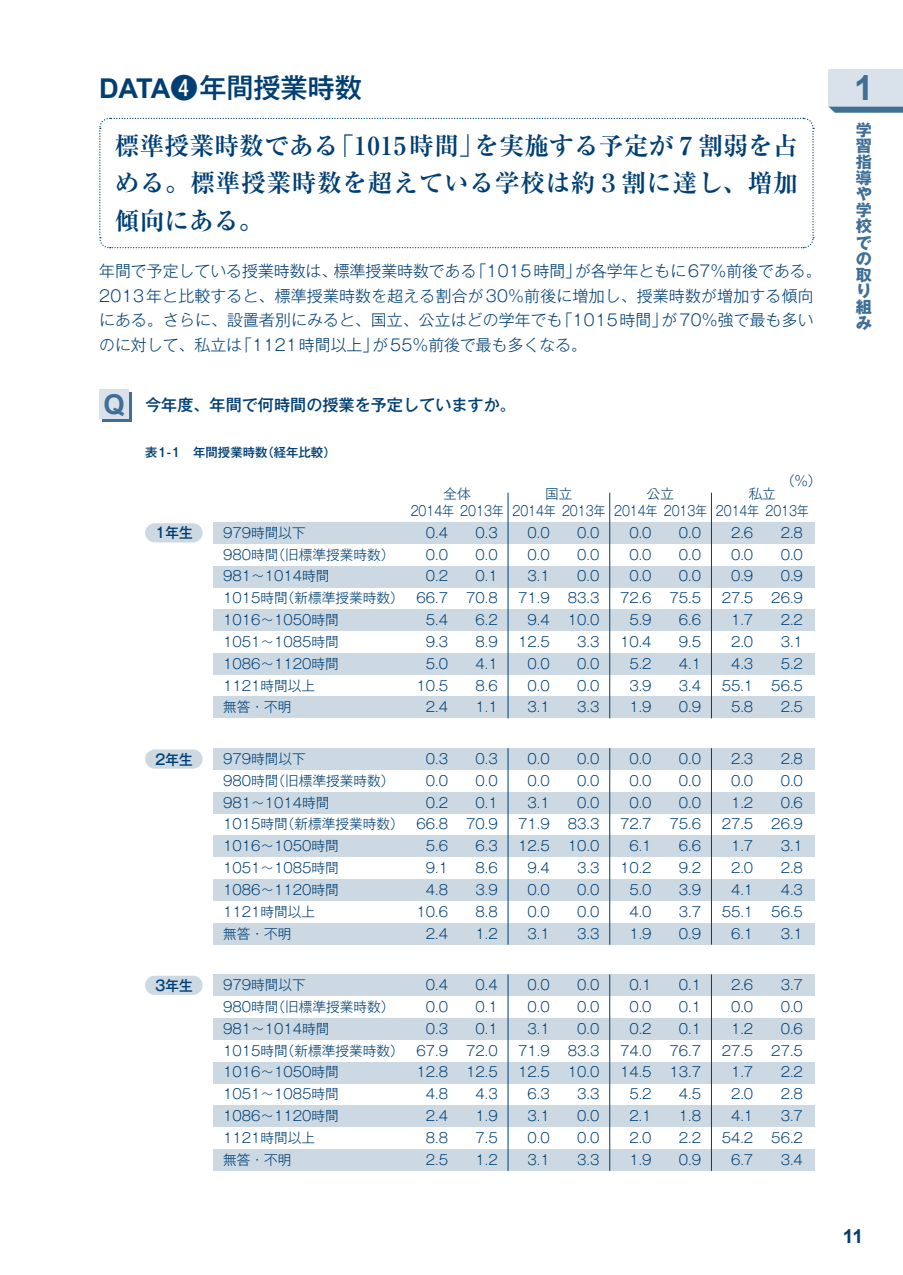
<style>
.page{position:relative;width:903px;height:1275px;background:#fff}
.page>*{position:absolute;margin:0;border:0;box-sizing:border-box;transform-origin:0 0}
.t1{font:700 34.65px "Arial";color:#406f96}
.t2{font:500 27.3px "Gothic MB101 Pro";letter-spacing:-.01em;color:#003f73}
.t3{font:700 24.85px/37.3px "Ryumin Pro";letter-spacing:.02em;color:#003f73;text-align:justify}
.t4{font:700 19.25px "Arial";color:#003f73}
.t5{font:500 16.1px "Gothic MB101 Pro";color:#003f73}
.t6{font:700 16.1px/16.1px "Gothic MB101 Pro";color:#406f96}
.t7{font:300 15.92px/24.8px "Gothic MB101 Pro";letter-spacing:.01em;color:#003f73}
.t8{font:14.35px "Gothic MB101 Pro Medium 90 pv RKSJ H";letter-spacing:-.06em;color:#003f73;scale:.95 1}
.t9{font:13.65px/21.9px "Gothic MB101 Pro Light 90 pv RKSJ H";color:#003f73;text-align:right}
.t10{font:13.65px "Gothic MB101 Pro Light 90 pv RKSJ H";color:#003f73;scale:.85 1}
.t11{font:500 12.42px "Gothic MB101 Pro";color:#003f73}
.s1{font-family:"Arial";font-weight:700}
.s2{font-family:"Arial";font-weight:700;font-size:27.3px;color:#406f96}
</style>
<div class="page">
<div style="left:828px;top:69px;width:75px;height:38px;background:#d9e2ea"></div>
<svg style="left:829px;top:107px;width:74px;height:6px"></svg>
<svg style="left:99px;top:117px;width:715px;height:132px"></svg>
<div style="left:102px;top:392px;width:30px;height:29px;background:#406f96"></div>
<div style="left:99px;top:389px;width:30px;height:30px;background:#d9e2ea"></div>
<div style="left:213px;top:522px;width:601px;height:22px;background:#ccd9e3"></div>
<div style="left:213px;top:566px;width:601px;height:21px;background:#ccd9e3"></div>
<div style="left:213px;top:609px;width:601px;height:22px;background:#ccd9e3"></div>
<div style="left:213px;top:653px;width:601px;height:22px;background:#ccd9e3"></div>
<div style="left:213px;top:697px;width:601px;height:21px;background:#ccd9e3"></div>
<div style="left:213px;top:748px;width:601px;height:22px;background:#ccd9e3"></div>
<div style="left:213px;top:792px;width:601px;height:22px;background:#ccd9e3"></div>
<div style="left:213px;top:835px;width:601px;height:22px;background:#ccd9e3"></div>
<div style="left:213px;top:879px;width:601px;height:22px;background:#ccd9e3"></div>
<div style="left:213px;top:923px;width:601px;height:22px;background:#ccd9e3"></div>
<div style="left:213px;top:1018px;width:601px;height:22px;background:#ccd9e3"></div>
<div style="left:213px;top:974px;width:601px;height:22px;background:#ccd9e3"></div>
<div style="left:213px;top:1062px;width:601px;height:21px;background:#ccd9e3"></div>
<div style="left:213px;top:1105px;width:601px;height:22px;background:#ccd9e3"></div>
<div style="left:213px;top:1149px;width:601px;height:22px;background:#ccd9e3"></div>
<hr style="left:711px;top:493px;width:1px;height:225px;background:#003f73">
<hr style="left:609px;top:493px;width:1px;height:225px;background:#003f73">
<hr style="left:508px;top:493px;width:1px;height:225px;background:#003f73">
<hr style="left:711px;top:748px;width:1px;height:197px;background:#003f73">
<hr style="left:609px;top:748px;width:1px;height:197px;background:#003f73">
<hr style="left:508px;top:748px;width:1px;height:197px;background:#003f73">
<hr style="left:711px;top:974px;width:1px;height:197px;background:#003f73">
<hr style="left:609px;top:974px;width:1px;height:197px;background:#003f73">
<hr style="left:508px;top:974px;width:1px;height:197px;background:#003f73">
<div style="left:145px;top:523px;width:58px;height:19px;background:#ccd9e3;border-radius:10px"></div>
<div style="left:145px;top:749px;width:58px;height:20px;background:#ccd9e3;border-radius:10px"></div>
<div style="left:145px;top:976px;width:58px;height:19px;background:#ccd9e3;border-radius:10px"></div>
<h2 class="t2" style="left:99px;top:65px;width:264px"><span class="s1">DATA</span>❹年間授業時数</h2>
<h3 class="t3" style="left:115px;top:126px;width:685px">標準授業時数である「1015時間」を実施する予定が７割弱を占める。標準授業時数を超えている学校は約３割に達し、増加傾向にある。</h3>
<p class="t7" style="left:99px;top:256px;width:724px">年間で予定している授業時数は、標準授業時数である「1015時間」が各学年ともに67％前後である。2013年と比較すると、標準授業時数を超える割合が30％前後に増加し、授業時数が増加する傾向にある。さらに、設置者別にみると、国立、公立はどの学年でも「1015時間」が70％強で最も多いのに対して、私立は「1121時間以上」が55％前後で最も多くなる。</p>
<p class="t5" style="left:103px;top:392px;width:414px"><span class="s2">Q</span> 今年度、年間で何時間の授業を予定していますか。</p>
<p class="t11" style="left:145px;top:442px;width:192px">表1-1　年間授業時数（経年比較）</p>
<p class="t9" style="left:443px;top:481px;width:29px">全体</p>
<p class="t10" style="left:411px;top:499px;width:111px">2014年 2013年</p>
<p class="t9" style="left:781px;top:468px;width:42px">（%）</p>
<p class="t10" style="left:716px;top:499px;width:111px">2014年 2013年</p>
<p class="t9" style="left:545px;top:481px;width:29px">国立</p>
<p class="t9" style="left:647px;top:481px;width:29px">公立</p>
<p class="t9" style="left:749px;top:481px;width:29px">私立</p>
<p class="t10" style="left:512px;top:499px;width:111px">2014年 2013年</p>
<p class="t10" style="left:614px;top:499px;width:111px">2014年 2013年</p>
<p class="t8" style="left:153px;top:521px;width:43px">１年生</p>
<p class="t8" style="left:153px;top:747px;width:43px">２年生</p>
<p class="t8" style="left:153px;top:973px;width:43px">３年生</p>
<p class="t9" style="left:223px;top:520px;width:182px;text-align:left">979時間以下<br>980時間（旧標準授業時数）<br>981～1014時間<br>1015時間（新標準授業時数）<br>1016～1050時間<br>1051～1085時間<br>1086～1120時間<br>1121時間以上<br>無答・不明</p>
<p class="t9" style="left:223px;top:746px;width:182px;text-align:left">979時間以下<br>980時間（旧標準授業時数）<br>981～1014時間<br>1015時間（新標準授業時数）<br>1016～1050時間<br>1051～1085時間<br>1086～1120時間<br>1121時間以上<br>無答・不明</p>
<p class="t9" style="left:223px;top:972px;width:182px;text-align:left">979時間以下<br>980時間（旧標準授業時数）<br>981～1014時間<br>1015時間（新標準授業時数）<br>1016～1050時間<br>1051～1085時間<br>1086～1120時間<br>1121時間以上<br>無答・不明</p>
<p class="t9" style="left:417px;top:520px;width:33px">0.4<br>0.0<br>0.2<br>66.7<br>5.4<br>9.3<br>5.0<br>10.5<br>2.4</p>
<p class="t9" style="left:417px;top:746px;width:33px">0.3<br>0.0<br>0.2<br>66.8<br>5.6<br>9.1<br>4.8<br>10.6<br>2.4</p>
<p class="t9" style="left:417px;top:972px;width:33px">0.4<br>0.0<br>0.3<br>67.9<br>12.8<br>4.8<br>2.4<br>8.8<br>2.5</p>
<p class="t9" style="left:466px;top:520px;width:33px">0.3<br>0.0<br>0.1<br>70.8<br>6.2<br>8.9<br>4.1<br>8.6<br>1.1</p>
<p class="t9" style="left:466px;top:746px;width:33px">0.3<br>0.0<br>0.1<br>70.9<br>6.3<br>8.6<br>3.9<br>8.8<br>1.2</p>
<p class="t9" style="left:466px;top:972px;width:33px">0.4<br>0.1<br>0.1<br>72.0<br>12.5<br>4.3<br>1.9<br>7.5<br>1.2</p>
<p class="t9" style="left:518px;top:520px;width:33px">0.0<br>0.0<br>3.1<br>71.9<br>9.4<br>12.5<br>0.0<br>0.0<br>3.1</p>
<p class="t9" style="left:518px;top:746px;width:33px">0.0<br>0.0<br>3.1<br>71.9<br>12.5<br>9.4<br>0.0<br>0.0<br>3.1</p>
<p class="t9" style="left:518px;top:972px;width:33px">0.0<br>0.0<br>3.1<br>71.9<br>12.5<br>6.3<br>3.1<br>0.0<br>3.1</p>
<p class="t9" style="left:568px;top:520px;width:33px">0.0<br>0.0<br>0.0<br>83.3<br>10.0<br>3.3<br>0.0<br>0.0<br>3.3</p>
<p class="t9" style="left:568px;top:746px;width:33px">0.0<br>0.0<br>0.0<br>83.3<br>10.0<br>3.3<br>0.0<br>0.0<br>3.3</p>
<p class="t9" style="left:568px;top:972px;width:33px">0.0<br>0.0<br>0.0<br>83.3<br>10.0<br>3.3<br>0.0<br>0.0<br>3.3</p>
<p class="t9" style="left:620px;top:520px;width:33px">0.0<br>0.0<br>0.0<br>72.6<br>5.9<br>10.4<br>5.2<br>3.9<br>1.9</p>
<p class="t9" style="left:620px;top:746px;width:33px">0.0<br>0.0<br>0.0<br>72.7<br>6.1<br>10.2<br>5.0<br>4.0<br>1.9</p>
<p class="t9" style="left:620px;top:972px;width:33px">0.1<br>0.0<br>0.2<br>74.0<br>14.5<br>5.2<br>2.1<br>2.0<br>1.9</p>
<p class="t9" style="left:669px;top:520px;width:33px">0.0<br>0.0<br>0.0<br>75.5<br>6.6<br>9.5<br>4.1<br>3.4<br>0.9</p>
<p class="t9" style="left:669px;top:746px;width:33px">0.0<br>0.0<br>0.0<br>75.6<br>6.6<br>9.2<br>3.9<br>3.7<br>0.9</p>
<p class="t9" style="left:669px;top:972px;width:33px">0.1<br>0.1<br>0.1<br>76.7<br>13.7<br>4.5<br>1.8<br>2.2<br>0.9</p>
<p class="t9" style="left:722px;top:520px;width:33px">2.6<br>0.0<br>0.9<br>27.5<br>1.7<br>2.0<br>4.3<br>55.1<br>5.8</p>
<p class="t9" style="left:722px;top:746px;width:33px">2.3<br>0.0<br>1.2<br>27.5<br>1.7<br>2.0<br>4.1<br>55.1<br>6.1</p>
<p class="t9" style="left:722px;top:972px;width:33px">2.6<br>0.0<br>1.2<br>27.5<br>1.7<br>2.0<br>4.1<br>54.2<br>6.7</p>
<p class="t9" style="left:771px;top:520px;width:33px">2.8<br>0.0<br>0.9<br>26.9<br>2.2<br>3.1<br>5.2<br>56.5<br>2.5</p>
<p class="t9" style="left:771px;top:746px;width:33px">2.8<br>0.0<br>0.6<br>26.9<br>3.1<br>2.8<br>4.3<br>56.5<br>3.1</p>
<p class="t9" style="left:771px;top:972px;width:33px">3.7<br>0.0<br>0.6<br>27.5<br>2.2<br>2.8<br>3.7<br>56.2<br>3.4</p>
<h1 class="t1" style="left:854px;top:65px;width:21px">1</h1>
<p class="t6" style="left:856px;top:120px;width:18px">学習指導や学校での取り組み</p>
<h3 class="t4" style="left:843px;top:1223px;width:22px">11</h3>
</div>
